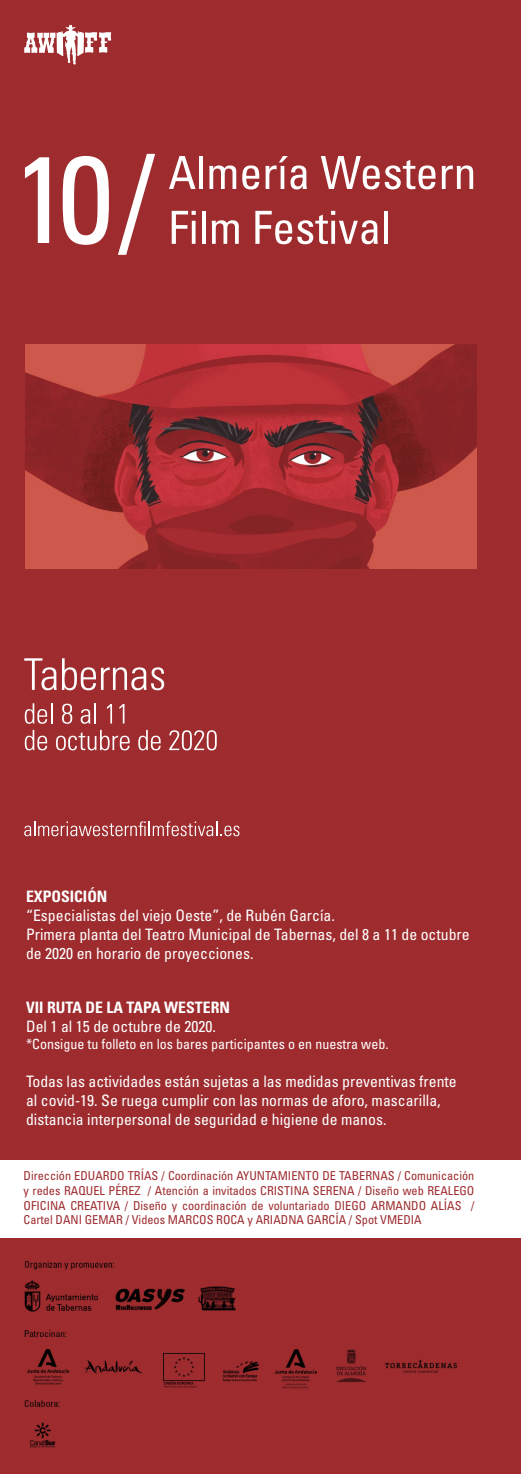
<style>
.page{position:relative;width:521px;height:1474px;background:#fff}
.page>*{position:absolute;margin:0;border:0;box-sizing:border-box;transform-origin:0 0}
.t1{font:condensed 15.75px/18.9px "Univers LT Std";color:#fff}
.t2{font:700 condensed 15.75px "Univers LT Std";color:#fff}
.t3{font:condensed 14px "Univers LT Std";color:#fff}
.t4{font:condensed 12.25px/14.7px "Univers LT Std";color:#9e2c2f;text-align:justify}
</style>
<div class="page">
<div style="left:0;top:0;width:521px;height:1473px;background:#9e2c2f"></div>
<svg style="left:24px;top:25px;width:87px;height:40px"></svg>
<svg style="left:24px;top:821px;width:215px;height:15px"></svg>
<div style="left:0;top:1159px;width:521px;height:78px;background:#fff"></div>
<img style="left:25px;top:344px;width:451px;height:224px">
<svg style="left:25px;top:157px;width:24px;height:86px"></svg>
<svg style="left:62px;top:156px;width:47px;height:89px"></svg>
<svg style="left:118px;top:154px;width:37px;height:101px"></svg>
<svg style="left:169px;top:156px;width:27px;height:33px"></svg>
<hr style="left:199px;top:156px;width:4px;height:33px;background:#fff">
<svg style="left:209px;top:165px;width:27px;height:24px"></svg>
<svg style="left:242px;top:165px;width:17px;height:24px"></svg>
<svg style="left:266px;top:156px;width:41px;height:33px"></svg>
<svg style="left:321px;top:156px;width:114px;height:33px"></svg>
<svg style="left:442px;top:165px;width:31px;height:24px"></svg>
<svg style="left:172px;top:211px;width:24px;height:33px"></svg>
<svg style="left:192px;top:221px;width:4px;height:23px"></svg>
<hr style="left:202px;top:211px;width:4px;height:33px;background:#fff">
<svg style="left:212px;top:220px;width:27px;height:24px"></svg>
<svg style="left:255px;top:211px;width:123px;height:33px"></svg>
<hr style="left:384px;top:211px;width:4px;height:33px;background:#fff">
<svg style="left:24px;top:658px;width:140px;height:32px"></svg>
<svg style="left:25px;top:703px;width:27px;height:20px"></svg>
<svg style="left:62px;top:703px;width:10px;height:20px"></svg>
<svg style="left:81px;top:709px;width:9px;height:14px"></svg>
<hr style="left:94px;top:703px;width:2px;height:20px;background:#fff">
<svg style="left:107px;top:704px;width:5px;height:19px"></svg>
<svg style="left:119px;top:704px;width:5px;height:19px"></svg>
<svg style="left:25px;top:730px;width:22px;height:20px"></svg>
<svg style="left:56px;top:730px;width:74px;height:20px"></svg>
<svg style="left:138px;top:730px;width:23px;height:20px"></svg>
<svg style="left:169px;top:730px;width:48px;height:20px"></svg>
<img style="left:24px;top:1261px;width:433px;height:187px">
<p class="t2" style="left:26px;top:886px;width:83px">EXPOSICIÓN</p>
<p class="t1" style="left:26px;top:905px;width:445px">“Especialistas del viejo Oeste”, de Rubén García.<br>Primera planta del Teatro Municipal de Tabernas, del 8 a 11 de octubre de 2020 en horario de proyecciones.</p>
<p class="t2" style="left:26px;top:998px;width:205px">VII RUTA DE LA TAPA WESTERN</p>
<p class="t1" style="left:26px;top:1017px;width:191px">Del 1 al 15 de octubre de 2020.</p>
<p class="t3" style="left:26px;top:1035px;width:364px">*Consigue tu folleto en los bares participantes o en nuestra web.</p>
<p class="t1" style="left:26px;top:1071px;width:432px">Todas las actividades están sujetas a las medidas preventivas frente al covid-19. Se ruega cumplir con las normas de aforo, mascarilla, distancia interpersonal de seguridad e higiene de manos.</p>
<p class="t4" style="left:24px;top:1168px;width:452px">Dirección EDUARDO TRÍAS / Coordinación AYUNTAMIENTO DE TABERNAS / Comunicación y redes RAQUEL PÉREZ / Atención a invitados CRISTINA SERENA / Diseño web REALEGO OFICINA CREATIVA / Diseño y coordinación de voluntariado DIEGO ARMANDO ALÍAS / Cartel DANI GEMAR / Videos MARCOS ROCA y ARIADNA GARCÍA / Spot VMEDIA</p>
</div>
